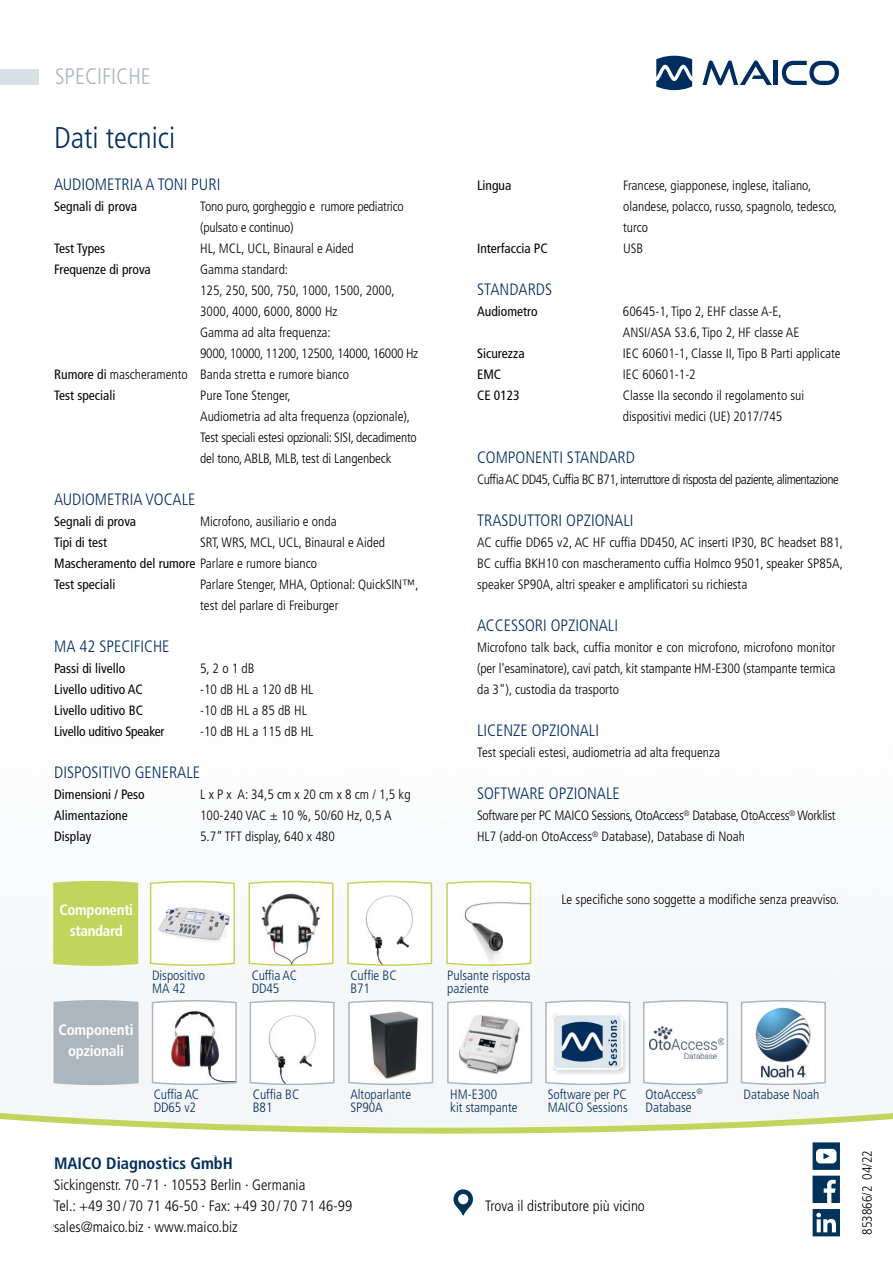
<style>
.page{position:relative;width:893px;height:1263px;background:#fff}
.page>*{position:absolute;margin:0;border:0;box-sizing:border-box;transform-origin:0 0}
.t1{font:300 condensed 30px "Frutiger LT Std";color:#002d5f}
.t2{font:300 condensed 22.5px "Frutiger LT Std";color:#adb6bc}
.t3{font:300 condensed 16.5px "Frutiger LT Std";color:#002d5f}
.t4{font:700 condensed 16.5px "Frutiger LT Std";color:#002d5f}
.t5{font:300 condensed 15px/21px "Frutiger LT Std";color:#030305}
.t6{font:700 condensed 15px/21px "Frutiger LT Std";letter-spacing:-.01em;color:#fff;text-align:center}
.t7{font:300 condensed 15px "Frutiger LT Std";color:#000}
.t8{font:300 condensed 13.5px/21px "Frutiger LT Std";color:#000}
.t9{font:condensed 13.5px "Frutiger LT Std";color:#030305}
.t10{font:300 condensed 13.5px/13.5px "Frutiger LT Std";color:#002d5f}
.t11{font:300 condensed 13.5px/21px "Frutiger LT Std";letter-spacing:-.02em;color:#000}
.t12{font:300 condensed 13.5px "Frutiger LT Std";letter-spacing:-.04em;color:#000}
.t13{font:300 condensed 13.5px/21px "Frutiger LT Std";letter-spacing:-.02em;color:#030305}
.t14{font:300 condensed 13.5px "Frutiger LT Std";letter-spacing:-.03em;color:#000}
.s1{font-weight:400;color:#030305}
</style>
<div class="page">
<svg style="left:702px;top:60px;width:70px;height:25px"></svg>
<hr style="left:774px;top:61px;width:4px;height:24px;background:#002d5f">
<svg style="left:782px;top:61px;width:57px;height:24px"></svg>
<svg style="left:656px;top:56px;width:36px;height:34px"></svg>
<svg style="left:52px;top:880px;width:87px;height:87px;background:#c4d766"></svg>
<div style="left:53px;top:999px;width:86px;height:87px;background:#adb6bc"></div>
<div style="left:0;top:69px;width:38px;height:16px;background:#dae0e3"></div>
<svg style="left:346px;top:880px;width:87px;height:87px"></svg>
<svg style="left:248px;top:880px;width:86px;height:87px"></svg>
<svg style="left:151px;top:999px;width:87px;height:87px"></svg>
<svg style="left:149px;top:880px;width:87px;height:87px"></svg>
<svg style="left:445px;top:880px;width:87px;height:87px"></svg>
<svg style="left:347px;top:999px;width:87px;height:87px"></svg>
<svg style="left:740px;top:999px;width:87px;height:87px"></svg>
<svg style="left:544px;top:999px;width:87px;height:87px"></svg>
<svg style="left:642px;top:999px;width:87px;height:87px"></svg>
<svg style="left:249px;top:999px;width:86px;height:87px"></svg>
<svg style="left:446px;top:999px;width:87px;height:87px"></svg>
<svg style="left:0;top:1109px;width:893px;height:127px"></svg>
<h2 class="t2" style="left:55px;top:64px;width:97px">SPECIFICHE</h2>
<h1 class="t1" style="left:54px;top:121px;width:123px">Dati tecnici</h1>
<p class="t3" style="left:54px;top:175px;width:168px">AUDIOMETRIA A TONI PURI</p>
<p class="t9" style="left:54px;top:198px;width:84px">Segnali di prova</p>
<p class="t13" style="left:200px;top:196px;width:205px">Tono puro, gorgheggio e rumore pediatrico (pulsato e continuo)</p>
<p class="t9" style="left:54px;top:241px;width:52px">Test Types</p>
<p class="t8" style="left:200px;top:238px;width:155px">HL, MCL, UCL, Binaural e Aided</p>
<p class="t9" style="left:54px;top:262px;width:98px">Frequenze di prova</p>
<p class="t8" style="left:200px;top:259px;width:89px">Gamma standard:</p>
<p class="t8" style="left:200px;top:280px;width:196px">125, 250, 500, 750, 1000, 1500, 2000,</p>
<p class="t8" style="left:200px;top:301px;width:139px">3000, 4000, 6000, 8000 Hz</p>
<p class="t8" style="left:200px;top:322px;width:132px">Gamma ad alta frequenza:</p>
<p class="t14" style="left:200px;top:346px;width:220px">9000, 10000, 11200, 12500, 14000, 16000 Hz</p>
<p class="t8" style="left:54px;top:364px;width:296px"><span class="s1">Rumore di</span> mascheramento Banda stretta e rumore bianco</p>
<p class="t9" style="left:54px;top:388px;width:63px">Test speciali</p>
<p class="t8" style="left:200px;top:385px;width:218px">Pure Tone Stenger,<br>Audiometria ad alta frequenza (opzionale), Test speciali estesi opzionali: SISI, decadimento del tono, ABLB, MLB, test di Langenbeck</p>
<p class="t3" style="left:54px;top:490px;width:143px">AUDIOMETRIA VOCALE</p>
<p class="t9" style="left:54px;top:513px;width:83px">Segnali di prova</p>
<p class="t8" style="left:200px;top:511px;width:138px">Microfono, ausiliario e onda</p>
<p class="t9" style="left:54px;top:535px;width:54px">Tipi di test</p>
<p class="t8" style="left:54px;top:532px;width:332px;text-indent:146px">SRT, WRS, MCL, UCL, Binaural e Aided<br><span class="s1">Mascheramento del rumore</span> Parlare e rumore bianco<br><span class="s1">Test speciali</span></p>
<p class="t8" style="left:200px;top:574px;width:220px">Parlare Stenger, MHA, Optional: QuickSIN™, test del parlare di Freiburger</p>
<p class="t3" style="left:54px;top:637px;width:117px">MA 42 SPECIFICHE</p>
<p class="t9" style="left:54px;top:660px;width:73px">Passi di livello</p>
<p class="t8" style="left:200px;top:658px;width:56px">5, 2 o 1 dB</p>
<p class="t9" style="left:54px;top:682px;width:90px">Livello uditivo AC</p>
<p class="t8" style="left:200px;top:679px;width:115px">-10 dB HL a 120 dB HL</p>
<p class="t9" style="left:54px;top:703px;width:90px">Livello uditivo BC</p>
<p class="t8" style="left:200px;top:700px;width:108px">-10 dB HL a 85 dB HL</p>
<p class="t9" style="left:54px;top:724px;width:112px">Livello uditivo Speaker</p>
<p class="t8" style="left:200px;top:721px;width:115px">-10 dB HL a 115 dB HL</p>
<p class="t3" style="left:54px;top:763px;width:147px">DISPOSITIVO GENERALE</p>
<p class="t9" style="left:54px;top:786px;width:92px">Dimensioni / Peso</p>
<p class="t8" style="left:200px;top:784px;width:212px">L x P x A: 34,5 cm x 20 cm x 8 cm / 1,5 kg</p>
<p class="t9" style="left:54px;top:808px;width:75px">Alimentazione</p>
<p class="t8" style="left:200px;top:805px;width:193px">100-240 VAC ± 10 %, 50/60 Hz, 0,5 A</p>
<p class="t9" style="left:54px;top:829px;width:38px">Display</p>
<p class="t8" style="left:200px;top:826px;width:136px">5.7” TFT display, 640 x 480</p>
<p class="t6" style="left:59px;top:899px;width:75px">Componenti standard</p>
<p class="t9" style="left:477px;top:177px;width:36px">Lingua</p>
<p class="t8" style="left:623px;top:175px;width:216px">Francese, giapponese, inglese, italiano, olandese, polacco, russo, spagnolo, tedesco, turco</p>
<p class="t9" style="left:477px;top:241px;width:72px">Interfaccia PC</p>
<p class="t8" style="left:623px;top:238px;width:22px">USB</p>
<p class="t3" style="left:477px;top:280px;width:77px">STANDARDS</p>
<p class="t9" style="left:477px;top:303px;width:62px">Audiometro</p>
<p class="t8" style="left:623px;top:301px;width:178px">60645-1, Tipo 2, EHF classe A-E,<br>ANSI/ASA S3.6, Tipo 2, HF classe AE</p>
<p class="t9" style="left:477px;top:346px;width:49px">Sicurezza</p>
<p class="t8" style="left:623px;top:343px;width:219px">IEC 60601-1, Classe II, Tipo B Parti applicate</p>
<p class="t9" style="left:477px;top:367px;width:26px">EMC</p>
<p class="t8" style="left:623px;top:364px;width:74px">IEC 60601-1-2</p>
<p class="t9" style="left:477px;top:388px;width:44px">CE 0123</p>
<p class="t8" style="left:623px;top:385px;width:183px">Classe IIa secondo il regolamento sui dispositivi medici (UE) 2017/745</p>
<p class="t3" style="left:477px;top:448px;width:159px">COMPONENTI STANDARD</p>
<p class="t12" style="left:477px;top:472px;width:363px">Cuffia AC DD45, Cuffia BC B71, interruttore di risposta del paziente, alimentazione</p>
<p class="t3" style="left:477px;top:511px;width:158px">TRASDUTTORI OPZIONALI</p>
<p class="t8" style="left:477px;top:532px;width:367px;text-align:justify">AC cuffie DD65 v2, AC HF cuffia DD450, AC inserti IP30, BC headset B81, BC cuffia BKH10 con mascheramento cuffia Holmco 9501, speaker SP85A, speaker SP90A, altri speaker e amplificatori su richiesta</p>
<p class="t3" style="left:477px;top:616px;width:142px">ACCESSORI OPZIONALI</p>
<p class="t8" style="left:477px;top:637px;width:360px;text-align:justify">Microfono talk back, cuffia monitor e con microfono, microfono monitor (per l'esaminatore), cavi patch, kit stampante HM-E300 (stampante termica da 3"), custodia da trasporto</p>
<p class="t3" style="left:477px;top:721px;width:123px">LICENZE OPZIONALI</p>
<p class="t8" style="left:477px;top:742px;width:244px">Test speciali estesi, audiometria ad alta frequenza</p>
<p class="t3" style="left:477px;top:784px;width:144px">SOFTWARE OPZIONALE</p>
<p class="t11" style="left:477px;top:805px;width:360px">Software per PC MAICO Sessions, OtoAccess<sup>®</sup> Database, OtoAccess<sup>®</sup> Worklist<br>HL7 (add-on OtoAccess<sup>®</sup> Database), Database di Noah</p>
<p class="t8" style="left:561px;top:889px;width:279px">Le specifiche sono soggette a modifiche senza preavviso.</p>
<p class="t6" style="left:59px;top:1019px;width:77px">Componenti opzionali</p>
<p class="t10" style="left:152px;top:968px;width:55px">Dispositivo<br>MA 42</p>
<p class="t10" style="left:350px;top:968px;width:48px">Cuffie BC<br>B71</p>
<p class="t10" style="left:447px;top:968px;width:85px">Pulsante risposta paziente</p>
<p class="t10" style="left:252px;top:968px;width:47px">Cuffia AC<br>DD45</p>
<p class="t10" style="left:154px;top:1087px;width:47px">Cuffia AC<br>DD65 v2</p>
<p class="t10" style="left:253px;top:1087px;width:48px">Cuffia BC</p>
<p class="t10" style="left:744px;top:1087px;width:77px">Database Noah</p>
<p class="t10" style="left:253px;top:1101px;width:21px">B81</p>
<p class="t10" style="left:548px;top:1087px;width:82px">Software per PC<br>MAICO Sessions</p>
<p class="t10" style="left:646px;top:1087px;width:59px">OtoAccess<sup>®<br></sup>Database</p>
<p class="t10" style="left:350px;top:1087px;width:62px">Altoparlante<br>SP90A</p>
<p class="t10" style="left:450px;top:1087px;width:69px">HM-E300<br>kit stampante</p>
<p class="t4" style="left:54px;top:1153px;width:180px">MAICO Diagnostics GmbH</p>
<p class="t5" style="left:54px;top:1174px;width:300px">Sickingenstr. 70 -71 · 10553 Berlin · Germania<br>Tel.: +49 30 / 70 71 46-50 · Fax: +49 30 / 70 71 46-99 sales@maico.biz · www.maico.biz</p>
<p class="t7" style="left:295px;top:1176px;width:7px">y</p>
<p class="t7" style="left:485px;top:1197px;width:161px">Trova il distributore più vicino</p>
<p class="t8" style="left:857px;top:1235px;width:86px;rotate:-90deg">853866/2 04/22</p>
</div>
